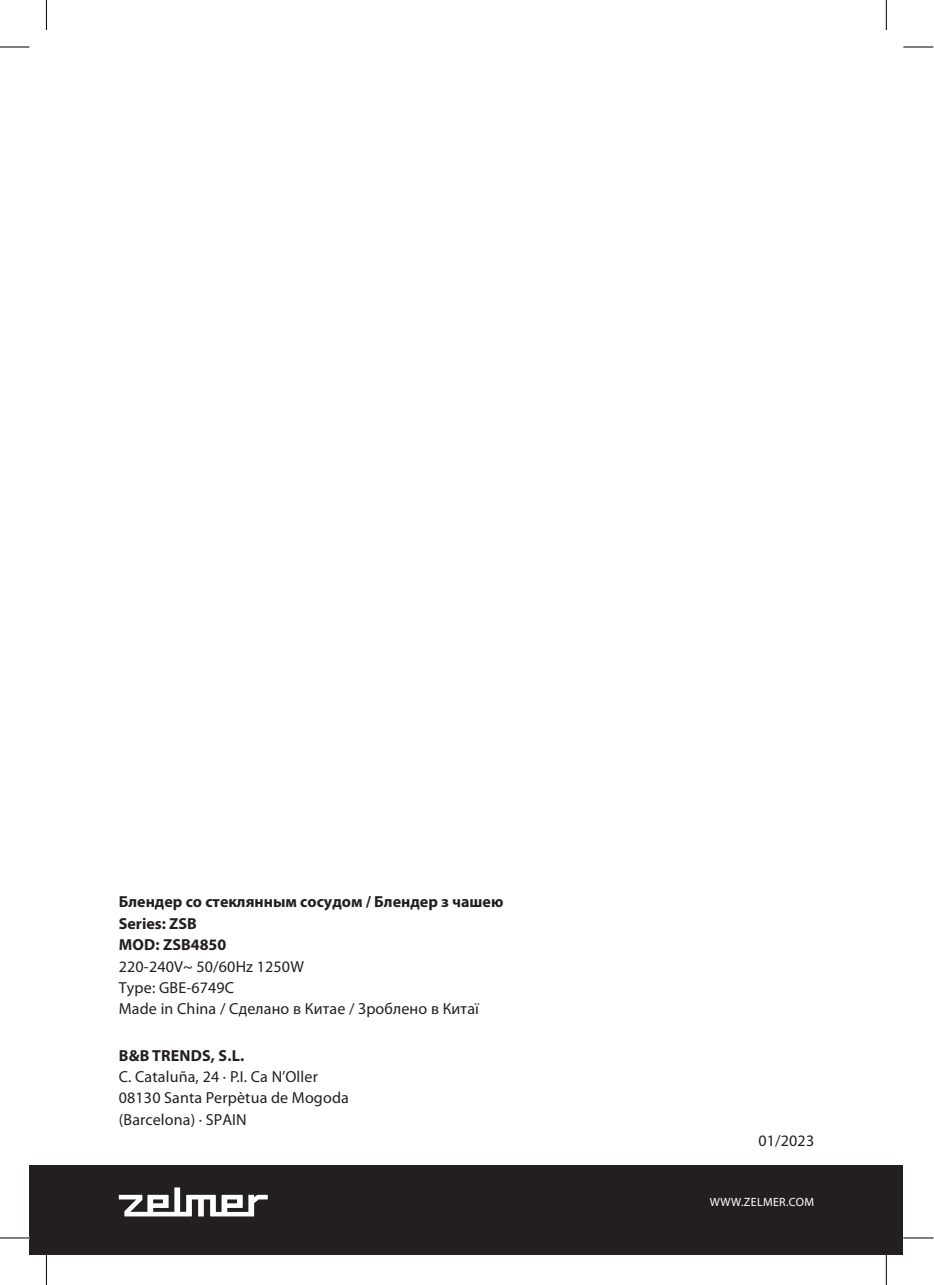
<style>
.page{position:relative;width:934px;height:1285px;background:#fff}
.page>*{position:absolute;margin:0;border:0;box-sizing:border-box;transform-origin:0 0}
.t1{font:16px/21.4px "Myriad Pro";letter-spacing:.01em;color:#231f20}
.t2{font:700 16px/21.4px "Myriad Pro";color:#231f20}
.t3{font:12px "Myriad Pro";letter-spacing:.03em;color:#fff}
</style>
<div class="page">
<div style="left:29px;top:1166px;width:873px;height:89px;background:#231f20"></div>
<svg style="left:119px;top:1187px;width:148px;height:29px"></svg>
<svg style="left:0;top:47px;width:29px;height:1px"></svg>
<hr style="left:902px;top:47px;width:30px;height:1px;background:#000">
<svg style="left:0;top:1237px;width:29px;height:1px"></svg>
<hr style="left:902px;top:1237px;width:30px;height:1px;background:#000">
<hr style="left:46px;top:0;width:1px;height:30px;background:#000">
<hr style="left:46px;top:1255px;width:1px;height:30px;background:#000">
<hr style="left:885px;top:0;width:1px;height:30px;background:#000">
<hr style="left:885px;top:1255px;width:1px;height:30px;background:#000">
<p class="t2" style="left:119px;top:890px;width:386px">Блендер со стеклянным сосудом / Блендер з чашею<br>Series: ZSB<br>MOD: ZSB4850</p>
<p class="t1" style="left:119px;top:955px;width:361px">220-240V~ 50/60Hz 1250W<br>Type: GBE-6749C<br>Made in China / Cделано в Китае / Зроблено в Китаї</p>
<p class="t2" style="left:119px;top:1044px;width:127px">B&amp;B TRENDS, S.L.</p>
<p class="t1" style="left:119px;top:1065px;width:231px">C. Cataluña, 24 · P.I. Ca N’Oller<br>08130 Santa Perpètua de Mogoda (Barcelona) · SPAIN</p>
<p class="t1" style="left:758px;top:1129px;width:57px">01/2023</p>
<p class="t3" style="left:709px;top:1195px;width:106px">WWW.ZELMER.COM</p>
</div>
